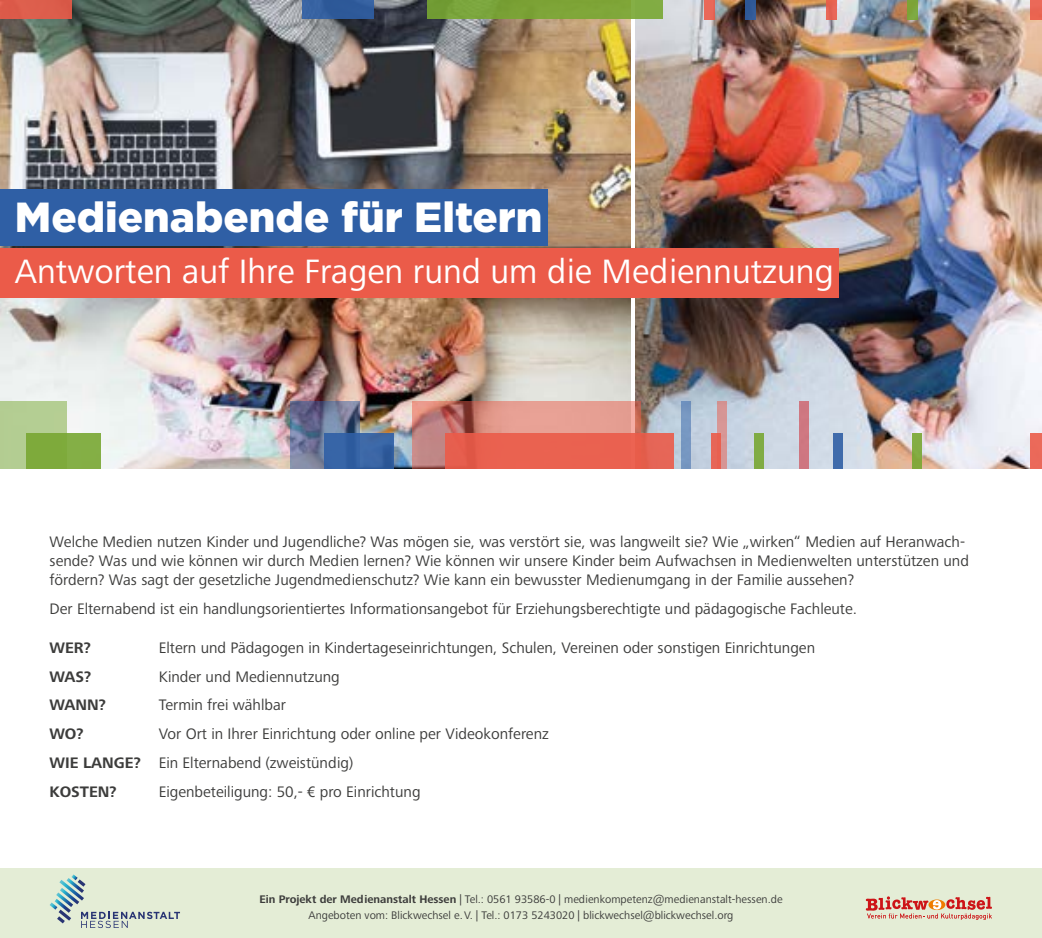
<style>
.page{position:relative;width:1042px;height:938px;background:#fff}
.page>*{position:absolute;margin:0;border:0;box-sizing:border-box;transform-origin:0 0}
.t1{font:900 42px "Gotham";color:#fff}
.t2{font:35px "Frutiger Next Pro";color:#fff}
.t3{font:15.75px/18.9px "Frutiger Next Pro";color:#3c3c3b}
.t4{font:700 15.75px "Frutiger Next Pro";letter-spacing:-.005em;color:#3c3c3b}
.t5{font:11.38px/15.8px "Frutiger Next Pro";color:#3c3c3b;text-align:center}
.s1{font-weight:700}
</style>
<div class="page">
<div style="left:0;top:868px;width:1042px;height:70px;background:#e4edd6"></div>
<svg style="left:866px;top:896px;width:126px;height:23px"></svg>
<img style="left:0;top:298px;width:630px;height:171px">
<img style="left:0;top:0;width:630px;height:248px">
<img style="left:635px;top:0;width:407px;height:469px">
<div style="left:0;top:248px;width:838px;height:50px;background:#eb5b49"></div>
<div style="left:0;top:189px;width:547px;height:56px;background:#2f5fa5"></div>
<div style="left:799px;top:401px;width:10px;height:68px;background:#ce7781"></div>
<svg style="left:716px;top:401px;width:10px;height:68px"></svg>
<div style="left:681px;top:401px;width:10px;height:68px;background:#7797c2"></div>
<svg style="left:412px;top:401px;width:228px;height:68px;background:#d38c83"></svg>
<svg style="left:290px;top:401px;width:70px;height:68px;background:#6b7495"></svg>
<div style="left:0;top:401px;width:67px;height:68px;background:#b4cd92"></div>
<div style="left:1031px;top:433px;width:11px;height:36px;background:#eb695a"></div>
<div style="left:911px;top:433px;width:10px;height:36px;background:#83ac43"></div>
<div style="left:833px;top:433px;width:9px;height:36px;background:#3f6bab"></div>
<div style="left:754px;top:433px;width:10px;height:36px;background:#80ab44"></div>
<div style="left:710px;top:433px;width:10px;height:36px;background:#e66658"></div>
<div style="left:445px;top:433px;width:229px;height:36px;background:#ea6250"></div>
<div style="left:324px;top:433px;width:70px;height:36px;background:linear-gradient(to right,#3664a7,#3661a0)"></div>
<div style="left:26px;top:433px;width:75px;height:36px;background:#7eaa3b"></div>
<div style="left:1030px;top:0;width:12px;height:19px;background:#ea6553"></div>
<div style="left:907px;top:0;width:10px;height:19px;background:#78a732"></div>
<div style="left:826px;top:0;width:10px;height:19px;background:#e56353"></div>
<div style="left:745px;top:0;width:10px;height:19px;background:#2f5896"></div>
<div style="left:704px;top:0;width:10px;height:19px;background:#e96859"></div>
<div style="left:427px;top:0;width:236px;height:19px;background:linear-gradient(to right,#759f35,#83aa3e)"></div>
<div style="left:302px;top:0;width:72px;height:19px;background:#2e5a9a"></div>
<div style="left:0;top:0;width:72px;height:19px;background:#dc5d4b"></div>
<svg style="left:50px;top:874px;width:130px;height:54px"></svg>
<h1 class="t1" style="left:15px;top:188px;width:529px">Medienabende für Eltern</h1>
<h2 class="t2" style="left:15px;top:252px;width:820px">Antworten auf Ihre Fragen rund um die Mediennutzung</h2>
<p class="t3" style="left:50px;top:532px;width:921px">Welche Medien nutzen Kinder und Jugendliche? Was mögen sie, was verstört sie, was langweilt sie? Wie „wirken“ Medien auf Heranwach&shy;sende? Was und wie können wir durch Medien lernen? Wie können wir unsere Kinder beim Aufwachsen in Medienwelten unterstützen und fördern? Was sagt der gesetzliche Jugendmedienschutz? Wie kann ein bewusster Medienumgang in der Familie aussehen?</p>
<p class="t3" style="left:50px;top:599px;width:809px">Der Elternabend ist ein handlungsorientiertes Informationsangebot für Erziehungsberechtigte und pädagogische Fachleute.</p>
<p class="t4" style="left:50px;top:638px;width:43px">WER?</p>
<p class="t3" style="left:159px;top:638px;width:658px">Eltern und Pädagogen in Kindertageseinrichtungen, Schulen, Vereinen oder sonstigen Einrichtungen</p>
<p class="t4" style="left:50px;top:667px;width:43px">WAS?</p>
<p class="t3" style="left:159px;top:667px;width:183px">Kinder und Mediennutzung</p>
<p class="t4" style="left:50px;top:696px;width:58px">WANN?</p>
<p class="t3" style="left:159px;top:695px;width:129px">Termin frei wählbar</p>
<p class="t4" style="left:50px;top:725px;width:36px">WO?</p>
<p class="t3" style="left:50px;top:719px;width:501px;line-height:28.9px;text-indent:109px">Vor Ort in Ihrer Einrichtung oder online per Videokonferenz<br><span class="s1">WIE LANGE?</span> Ein Elternabend (zweistündig)<br><span class="s1">KOSTEN?</span></p>
<p class="t3" style="left:159px;top:782px;width:263px">Eigenbeteiligung: 50,- € pro Einrichtung</p>
<p class="t5" style="left:259px;top:891px;width:525px"><span class="s1">Ein Projekt der Medienanstalt Hessen</span> | Tel.: 0561 93586-0 | medienkompetenz@medienanstalt-hessen.de<br>Angeboten vom: Blickwechsel e.V. | Tel.: 0173 5243020 | blickwechsel@blickwechsel.org</p>
</div>
